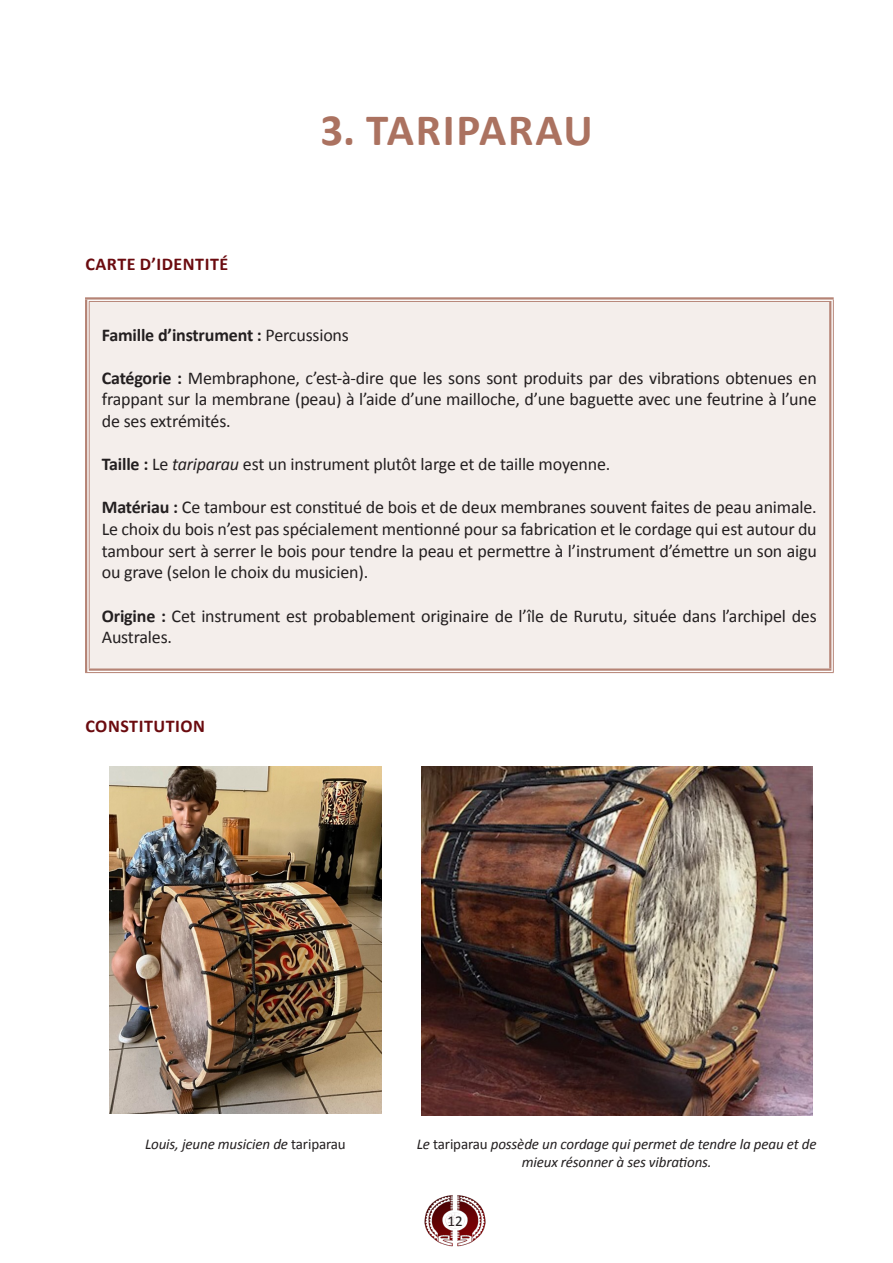
<style>
.page{position:relative;width:893px;height:1263px;background:#fff}
.page>*{position:absolute;margin:0;border:0;box-sizing:border-box;transform-origin:0 0}
.t1{font:700 45px "Calibri";letter-spacing:.04em;color:#ab7260}
.Compétences_ex_petit_tiret_11{font:18px/21.6px "Calibri";letter-spacing:-.01em;color:#231f20;text-align:justify}
.Compétences_ex_petit_tiret_11-2{font:700 18px "Calibri";letter-spacing:-.01em;color:#231f20}
.Compétences_ex_petit_tiret_11-3{font:700 18px "Calibri";letter-spacing:.03em;color:#6b0b0f}
.Compétences_ex_petit_tiret_11-4{font:italic 15px/18px "Calibri";letter-spacing:-.01em;color:#231f20;text-align:center}
.t2{font:15px "Calibri";color:#231f20}
.s1{font-weight:400}
.s2{font-weight:700}
.s3{font-style:italic}
.s4{font-style:normal}
</style>
<div class="page">
<img style="left:424px;top:1195px;width:62px;height:52px">
<div style="left:87px;top:300px;width:744px;height:371px;background:#f4eeeb"></div>
<div style="left:85px;top:297px;width:749px;height:5px;background:#faf7f6"></div>
<div style="left:85px;top:302px;width:5px;height:366px;background:#e7d8d3"></div>
<svg style="left:831px;top:302px;width:2px;height:366px"></svg>
<div style="left:85px;top:668px;width:749px;height:5px;background:#fff"></div>
<hr style="left:85px;top:297px;width:749px;height:3px;background:#b58375">
<hr style="left:89px;top:301px;width:742px;height:1px;background:#b58375">
<hr style="left:85px;top:300px;width:2px;height:372px;background:#b58375">
<hr style="left:89px;top:302px;width:1px;height:366px;background:#b58375">
<hr style="left:829px;top:302px;width:2px;height:366px;background:#b58375">
<hr style="left:833px;top:300px;width:1px;height:372px;background:#b58375">
<hr style="left:89px;top:668px;width:742px;height:3px;background:#b58375">
<hr style="left:85px;top:672px;width:749px;height:1px;background:#b58375">
<img style="left:109px;top:766px;width:273px;height:348px">
<img style="left:421px;top:766px;width:391px;height:349px">
<p class="Compétences_ex_petit_tiret_11-3" style="left:85px;top:251px;width:144px">CARTE D’IDENTITÉ</p>
<p class="t1" style="left:320px;top:98px;width:274px">3. TARIPARAU</p>
<p class="Compétences_ex_petit_tiret_11-2" style="left:102px;top:322px;width:249px">Famille d’instrument : <span class="s1">Percussions</span></p>
<p class="Compétences_ex_petit_tiret_11" style="left:102px;top:367px;width:716px"><span class="s2">Catégorie :</span> Membraphone, c’est-à-dire que les sons sont produits par des vibrations obtenues en frappant sur la membrane (peau) à l’aide d’une mailloche, d’une baguette avec une feutrine à l’une de ses extrémités.</p>
<p class="Compétences_ex_petit_tiret_11" style="left:102px;top:454px;width:510px"><span class="s2">Taille :</span> Le <span class="s3">tariparau</span> est un instrument plutôt large et de taille moyenne.</p>
<p class="Compétences_ex_petit_tiret_11" style="left:102px;top:497px;width:716px"><span class="s2">Matériau :</span> Ce tambour est constitué de bois et de deux membranes souvent faites de peau animale.<br>Le choix du bois n’est pas spécialement mentionné pour sa fabrication et le cordage qui est autour du tambour sert à serrer le bois pour tendre la peau et permettre à l’instrument d’émettre un son aigu ou grave (selon le choix du musicien).</p>
<p class="Compétences_ex_petit_tiret_11" style="left:102px;top:605px;width:716px"><span class="s2">Origine :</span> Cet instrument est probablement originaire de l’île de Rurutu, située dans l’archipel des<br>Australes.</p>
<p class="Compétences_ex_petit_tiret_11-3" style="left:85px;top:713px;width:121px">CONSTITUTION</p>
<p class="Compétences_ex_petit_tiret_11-4" style="left:145px;top:1135px;width:202px">Louis, jeune musicien de <span class="s4">tariparau</span></p>
<p class="Compétences_ex_petit_tiret_11-4" style="left:417px;top:1135px;width:401px">Le <span class="s4">tariparau</span> possède un cordage qui permet de tendre la peau et de mieux résonner à ses vibrations.</p>
<p class="t2" style="left:447px;top:1211px;width:17px">12</p>
</div>
